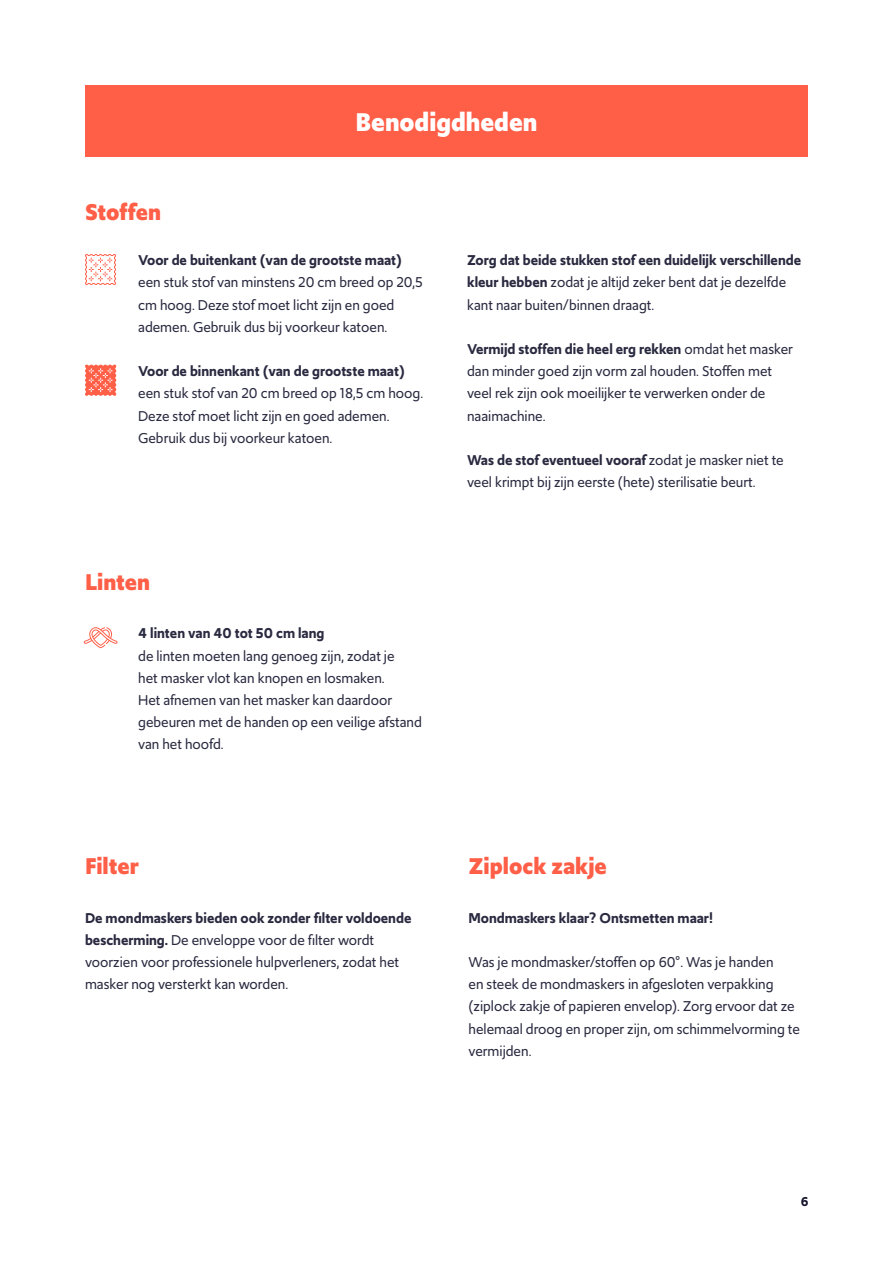
<style>
.page{position:relative;width:893px;height:1263px;background:#fff}
.page>*{position:absolute;margin:0;border:0;box-sizing:border-box;transform-origin:0 0}
.t1{font:700 27px "Upgrade";color:#fff}
.t2{font:700 24px "Upgrade";color:#ff5e47}
.t3{font:15px/22.2px "Upgrade";color:#292940}
.t4{font:600 15px "Upgrade";color:#292940}
.t5{font:600 13.5px "Upgrade";color:#14142d}
.s1{font-weight:600}
</style>
<div class="page">
<svg style="left:84px;top:627px;width:34px;height:21px"></svg>
<svg style="left:85px;top:254px;width:31px;height:31px"></svg>
<svg style="left:85px;top:364px;width:31px;height:32px"></svg>
<div style="left:85px;top:85px;width:723px;height:71px;background:#ff5e47"></div>
<h1 class="t1" style="left:355px;top:111px;width:183px">Benodigdheden</h1>
<h2 class="t2" style="left:85px;top:202px;width:78px">Stoffen</h2>
<p class="t4" style="left:138px;top:254px;width:265px">Voor de buitenkant (van de grootste maat)</p>
<p class="t3" style="left:138px;top:273px;width:286px">een stuk stof van minstens 20 cm breed op 20,5 cm hoog. Deze stof moet licht zijn en goed ademen. Gebruik dus bij voorkeur katoen.</p>
<p class="t4" style="left:138px;top:365px;width:268px">Voor de binnenkant (van de grootste maat)</p>
<p class="t3" style="left:138px;top:384px;width:287px">een stuk stof van 20 cm breed op 18,5 cm hoog.<br>Deze stof moet licht zijn en goed ademen.<br>Gebruik dus bij voorkeur katoen.</p>
<h2 class="t2" style="left:85px;top:571px;width:67px">Linten</h2>
<p class="t4" style="left:138px;top:627px;width:188px">4 linten van 40 tot 50 cm lang</p>
<p class="t3" style="left:138px;top:646px;width:285px">de linten moeten lang genoeg zijn, zodat je<br>het masker vlot kan knopen en losmaken.<br>Het afnemen van het masker kan daardoor gebeuren met de handen op een veilige afstand van het hoofd.</p>
<p class="t3" style="left:467px;top:250px;width:336px"><span class="s1">Zorg dat beide stukken stof een duidelijk verschillende kleur hebben</span> zodat je altijd zeker bent dat je dezelfde kant naar buiten/binnen draagt.</p>
<p class="t3" style="left:467px;top:339px;width:327px"><span class="s1">Vermijd stoffen die heel erg rekken</span> omdat het masker dan minder goed zijn vorm zal houden. Stoffen met veel rek zijn ook moeilijker te verwerken onder de naaimachine.</p>
<p class="t3" style="left:467px;top:450px;width:318px"><span class="s1">Was de stof eventueel vooraf</span> zodat je masker niet te veel krimpt bij zijn eerste (hete) sterilisatie beurt.</p>
<h2 class="t2" style="left:85px;top:856px;width:55px">Filter</h2>
<h2 class="t2" style="left:469px;top:856px;width:140px">Ziplock zakje</h2>
<p class="t3" style="left:85px;top:908px;width:328px"><span class="s1">De mondmaskers bieden ook zonder filter voldoende bescherming.</span> De enveloppe voor de filter wordt voorzien voor professionele hulpverleners, zodat het masker nog versterkt kan worden.</p>
<p class="t4" style="left:469px;top:911px;width:246px">Mondmaskers klaar? Ontsmetten maar!</p>
<p class="t3" style="left:469px;top:952px;width:333px">Was je mondmasker/stoffen op 60°. Was je handen<br>en steek de mondmaskers in afgesloten verpakking (ziplock zakje of papieren envelop). Zorg ervoor dat ze helemaal droog en proper zijn, om schimmelvorming te vermijden.</p>
<p class="t5" style="left:801px;top:1196px;width:9px">6</p>
</div>
